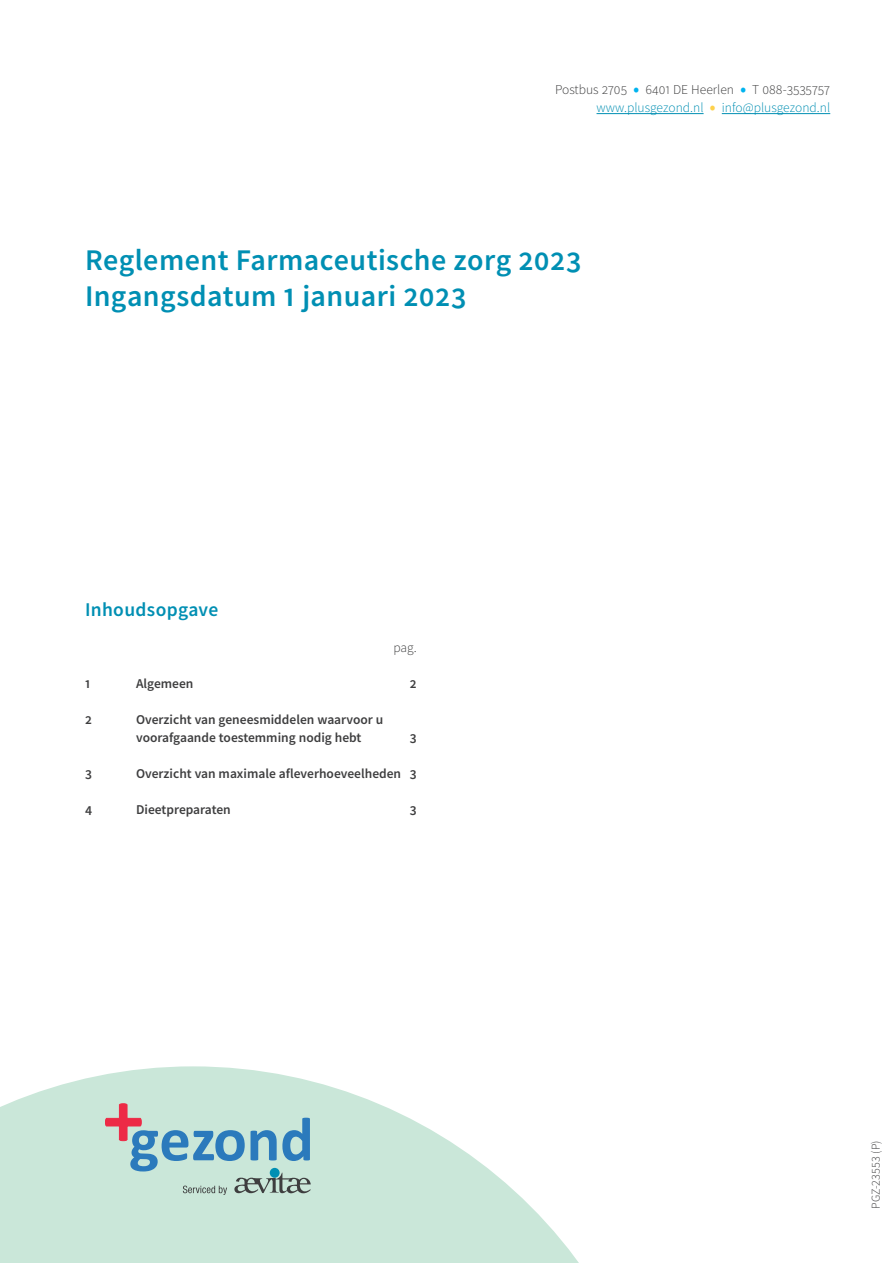
<style>
.page{position:relative;width:893px;height:1263px;background:#fff}
.page>*{position:absolute;margin:0;border:0;box-sizing:border-box;transform-origin:0 0}
.t1{font:600 30px/36px "Source Sans Pro";letter-spacing:.015em;color:#008fb3}
.t2{font:600 19.5px "Source Sans Pro";letter-spacing:.015em;color:#008fb3}
.t3{font:600 13.5px/18px "Source Sans Pro";color:#3e3e3f}
.t4{font:300 13.5px/18px "Source Sans Pro";color:#3e3e3f;text-align:right}
.t5{font:300 12px "Source Sans Pro";letter-spacing:.02em;color:#3e3e3f}
.s1{font-size:22.5px;color:#00b3ef}
.s2{color:#008fb3}
.s3{font-size:22.5px;color:#fed14c}
</style>
<div class="page">
<svg style="left:0;top:1066px;width:579px;height:197px;fill:#cae7d9"></svg>
<hr style="left:596px;top:113px;width:108px;height:1px;background:#008fb3">
<hr style="left:722px;top:113px;width:108px;height:1px;background:#008fb3">
<svg style="left:105px;top:1103px;width:206px;height:92px;background:#a9c8ca"></svg>
<p class="t4" style="left:555px;top:81px;width:277px">Postbus 2705 <span class="s1">•</span> 6401 DE Heerlen <span class="s1">•</span> T 088-3535757 <span class="s2">www.plusgezond.nl</span> <span class="s3">•</span> <span class="s2">info@plusgezond.nl</span></p>
<h1 class="t1" style="left:85px;top:241px;width:498px">Reglement Farmaceutische zorg 2023<br>Ingangsdatum 1 januari 2023</h1>
<h2 class="t2" style="left:85px;top:597px;width:135px">Inhoudsopgave</h2>
<p class="t4" style="left:393px;top:639px;width:25px">pag.</p>
<p class="t3" style="left:85px;top:675px;width:7px">1</p>
<p class="t3" style="left:136px;top:675px;width:59px">Algemeen</p>
<p class="t3" style="left:410px;top:675px;width:8px">2</p>
<p class="t3" style="left:85px;top:711px;width:8px">2</p>
<p class="t3" style="left:136px;top:711px;width:249px">Overzicht van geneesmiddelen waarvoor u voorafgaande toestemming nodig hebt</p>
<p class="t3" style="left:410px;top:729px;width:8px">3</p>
<p class="t3" style="left:85px;top:765px;width:8px">3</p>
<p class="t3" style="left:136px;top:765px;width:282px">Overzicht van maximale afleverhoeveelheden 3</p>
<p class="t3" style="left:85px;top:801px;width:9px">4</p>
<p class="t3" style="left:136px;top:801px;width:96px">Dieetpreparaten</p>
<p class="t3" style="left:410px;top:801px;width:8px">3</p>
<p class="t5" style="left:868px;top:1209px;width:70px;rotate:-90deg">PGZ-23553 (P)</p>
</div>
